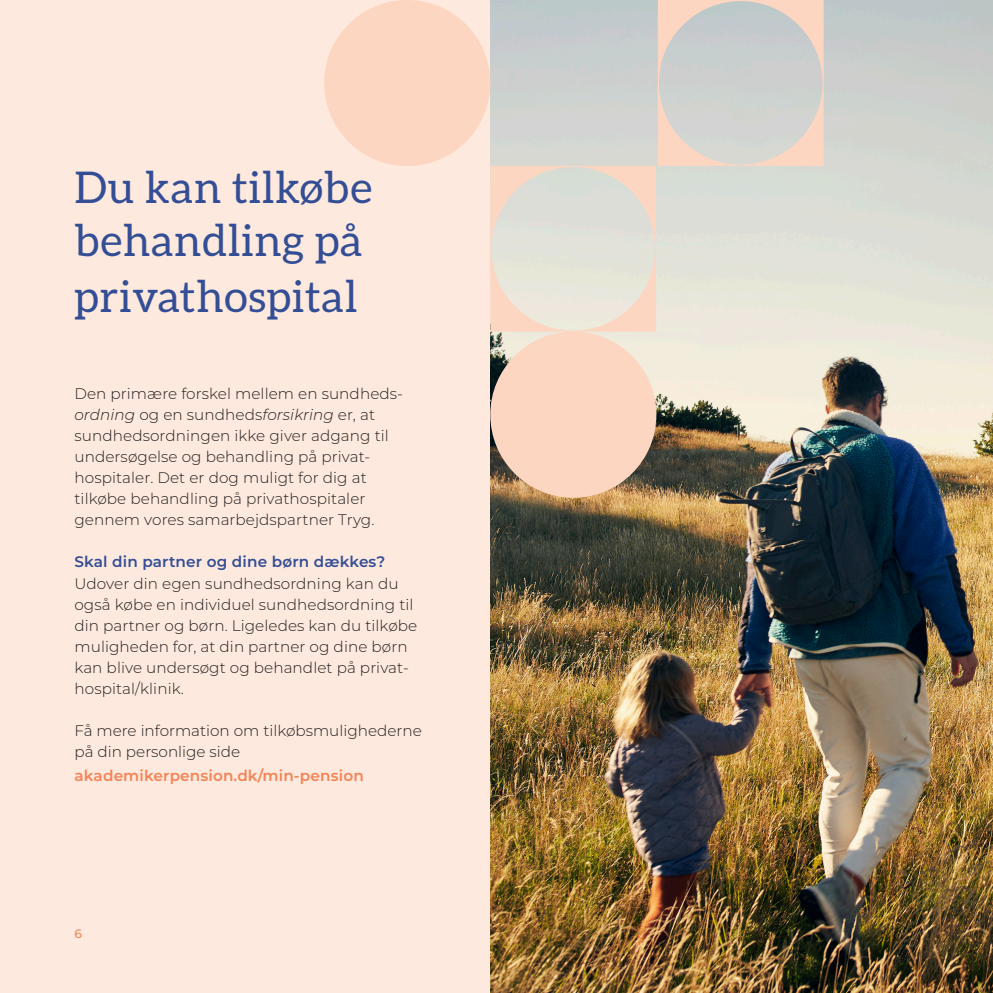
<style>
.page{position:relative;width:993px;height:993px;background:#fff}
.page>*{position:absolute;margin:0;border:0;box-sizing:border-box;transform-origin:0 0}
.t1{font:43.75px/54.2px "Aleo";letter-spacing:.015em;color:#344e96}
.Brød{font:300 15.22px/21px "Montserrat";letter-spacing:.005em;color:#231f20}
.Brød-2{font:600 15.22px "Montserrat";letter-spacing:.01em;color:#f58355}
.Brød-3{font:600 15.22px "Montserrat";letter-spacing:.01em;color:#344e96}
.t2{font:500 12.25px "Montserrat";color:#f58355}
.s1{font-style:italic}
</style>
<div class="page">
<div style="left:0;top:0;width:992px;height:992px;background:#fde9dd"></div>
<hr style="left:992px;top:0;width:1px;height:992px;background:#fde9dd">
<img style="left:490px;top:0;width:502px;height:992px">
<svg style="left:490px;top:0;width:333px;height:331px;background:#dad8d1"></svg>
<div style="left:324px;top:0;width:166px;height:166px;background:#fdd6c1;border-radius:50%"></div>
<div style="left:490px;top:331px;width:166px;height:166px;background:#fdd6c1;border-radius:50%"></div>
<p class="t1" style="left:74px;top:160px;width:299px">Du kan tilkøbe behandling på privathospital</p>
<p class="Brød" style="left:74px;top:383px;width:330px">Den primære forskel mellem en sundheds&shy;<span class="s1">ordning</span> og en sundheds<span class="s1">forsikring</span> er, at sundhedsordningen ikke giver adgang til undersøgelse og behandling på privat&shy;hospitaler. Det er dog muligt for dig at tilkøbe behandling på privathospitaler gennem vores samarbejdspartner Tryg.</p>
<p class="Brød-3" style="left:74px;top:551px;width:312px">Skal din partner og dine børn dækkes?</p>
<p class="Brød" style="left:74px;top:572px;width:344px">Udover din egen sundhedsordning kan du også købe en individuel sundhedsordning til din partner og børn. Ligeledes kan du tilkøbe muligheden for, at din partner og dine børn kan blive undersøgt og behandlet på privat&shy;hospital/klinik.</p>
<p class="Brød" style="left:74px;top:719px;width:349px">Få mere information om tilkøbsmulighederne på din personlige side</p>
<p class="Brød-2" style="left:74px;top:764px;width:291px">akademikerpension.dk/min-pension</p>
<p class="t2" style="left:74px;top:924px;width:9px">6</p>
</div>
